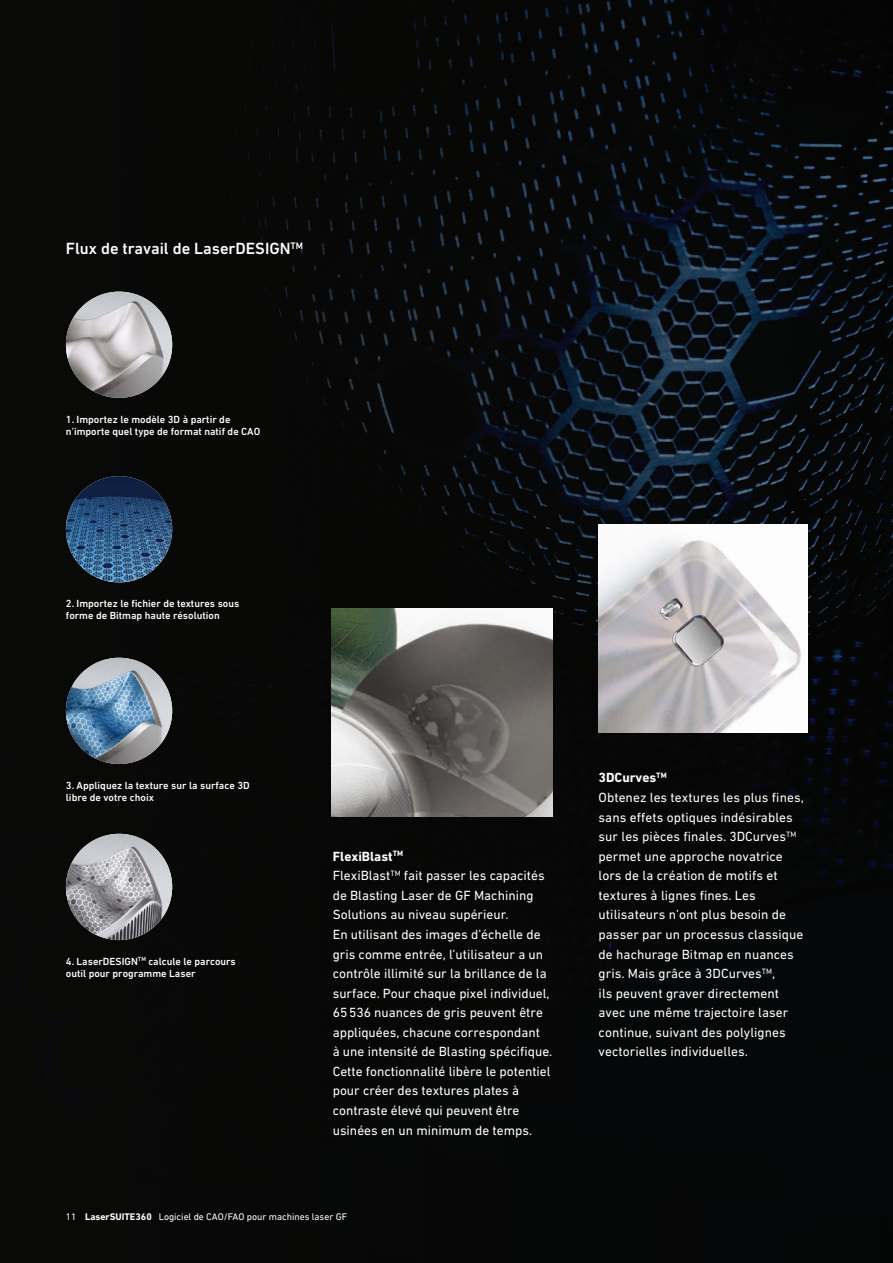
<style>
.page{position:relative;width:893px;height:1263px;background:#070807}
.page>*{position:absolute;margin:0;border:0;box-sizing:border-box;transform-origin:0 0}
.t1{font:500 16.5px "DIN Next W1 G";color:#fff}
.t2{font:13.5px/19.5px "DIN Next W1 G";color:#fff}
.t3{font:500 10.5px/12px "DIN Next W1 G";color:#fff}
.t4{font:9.75px "DIN Next W1 G";color:#fff}
.s1{font-weight:700}
</style>
<div class="page">
<img style="left:66px;top:834px;width:106px;height:106px;border-radius:53px">
<img style="left:66px;top:476px;width:106px;height:106px;border-radius:53px">
<img style="left:66px;top:292px;width:106px;height:106px;border-radius:53px">
<img style="left:66px;top:658px;width:106px;height:106px;border-radius:53px">
<img style="left:599px;top:525px;width:209px;height:208px">
<img style="left:332px;top:608px;width:220px;height:208px">
<p class="t1" style="left:66px;top:239px;width:239px">Flux de travail de LaserDESIGN<sup>TM</sup></p>
<p class="t3" style="left:66px;top:413px;width:196px">1. Importez le modèle 3D à partir de n’importe quel type de format natif de CAO</p>
<p class="t3" style="left:66px;top:598px;width:175px">2. Importez le fichier de textures sous forme de Bitmap haute résolution</p>
<p class="t3" style="left:66px;top:779px;width:185px">3. Appliquez la texture sur la surface 3D libre de votre choix</p>
<p class="t3" style="left:66px;top:955px;width:171px">4. LaserDESIGN<sup>TM</sup> calcule le parcours outil pour programme Laser</p>
<p class="t2" style="left:333px;top:846px;width:221px"><span class="s1">FlexiBlast</span><sup>TM<br></sup>FlexiBlast<sup>TM</sup> fait passer les capacités de Blasting Laser de GF Machining Solutions au niveau supérieur.<br>En utilisant des images d’échelle de gris comme entrée, l’utilisateur a un contrôle illimité sur la brillance de la surface. Pour chaque pixel individuel, 65536 nuances de gris peuvent être appliquées, chacune correspondant<br>à une intensité de Blasting spécifique.<br>Cette fonctionnalité libère le potentiel pour créer des textures plates à contraste élevé qui peuvent être usinées en un minimum de temps.</p>
<p class="t4" style="left:66px;top:1211px;width:283px">11 <span class="s1">LaserSUITE360</span> Logiciel de CAO/FAO pour machines laser GF</p>
<p class="t2" style="left:599px;top:768px;width:207px"><span class="s1">3DCurves</span><sup>TM<br></sup>Obtenez les textures les plus fines, sans effets optiques indésirables sur les pièces finales. 3DCurves<sup>TM </sup>permet une approche novatrice lors de la création de motifs et textures à lignes fines. Les utilisateurs n’ont plus besoin de passer par un processus classique de hachurage Bitmap en nuances gris. Mais grâce à 3DCurves<sup>TM</sup>,<br>ils peuvent graver directement avec une même trajectoire laser continue, suivant des polylignes vectorielles individuelles.</p>
</div>
